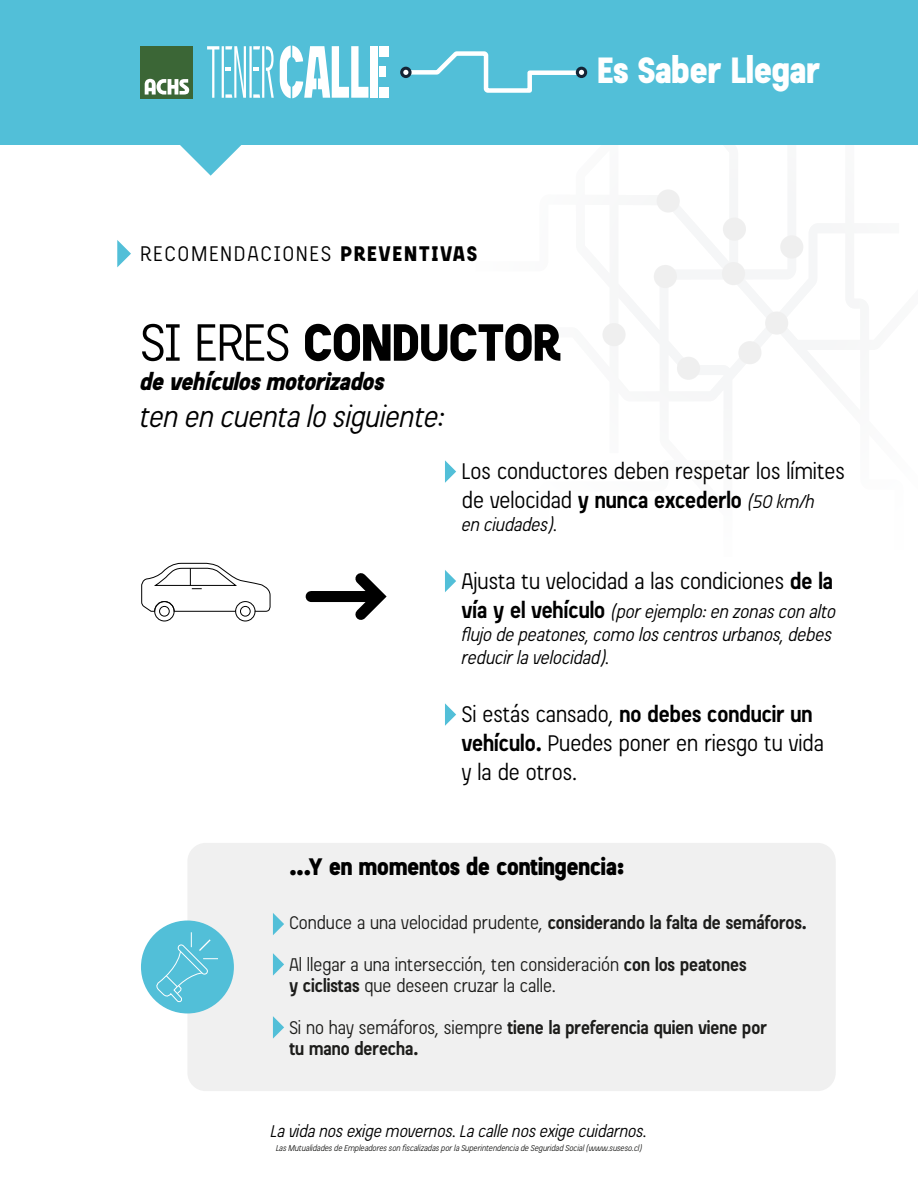
<style>
.page{position:relative;width:918px;height:1188px;background:#fff}
.page>*{position:absolute;margin:0;border:0;box-sizing:border-box;transform-origin:0 0}
.t1{font:900 55.8px "Beauchef";color:#000}
.t2{font:900 39px "Beauchef";color:#fff}
.t3{font:italic 31.5px "Beauchef";color:#000}
.t4{font:900 25.5px "Beauchef";color:#000}
.t5{font:italic 900 25.2px "Beauchef";letter-spacing:.005em;color:#000}
.t6{font:24px/28.8px "Beauchef";color:#000}
.t7{font:22.5px "Beauchef";letter-spacing:.1em;color:#000}
.t8{font:19.5px/42px "Beauchef";color:#1d1d1b}
.t9{font:italic 19.5px/23.4px "Beauchef";letter-spacing:.005em;color:#000}
.t10{font:700 19.5px "Beauchef";color:#1d1d1b}
.t11{font:italic 18px "Beauchef";letter-spacing:.005em;color:#000}
.t12{font:italic 9px "Beauchef";color:#1d1d1b}
.s1{font-weight:900}
.s2{font-weight:400}
.s3{font-weight:700}
.s4{font-style:italic;font-size:19.5px}
.s5{font-weight:700;font-style:normal;font-size:24px}
</style>
<div class="page">
<div style="left:722px;top:262px;width:23px;height:23px;background:#efefef;border-radius:50%"></div>
<div style="left:780px;top:235px;width:23px;height:24px;background:#efefef;border-radius:50%"></div>
<div style="left:602px;top:323px;width:24px;height:23px;background:#efefef;border-radius:50%"></div>
<div style="left:654px;top:265px;width:23px;height:23px;background:#efefef;border-radius:50%"></div>
<div style="left:765px;top:311px;width:23px;height:24px;background:#efefef;border-radius:50%"></div>
<div style="left:738px;top:341px;width:24px;height:23px;background:#efefef;border-radius:50%"></div>
<div style="left:723px;top:218px;width:23px;height:23px;background:#efefef;border-radius:50%"></div>
<div style="left:677px;top:357px;width:23px;height:23px;background:#efefef;border-radius:50%"></div>
<div style="left:657px;top:189px;width:23px;height:24px;background:#efefef;border-radius:50%"></div>
<div style="left:187px;top:843px;width:649px;height:248px;background:#f0f0f0;border-radius:18px"></div>
<div style="left:141px;top:921px;width:93px;height:92px;background:#52bfd8;border-radius:50%"></div>
<svg style="left:155px;top:932px;width:63px;height:71px"></svg>
<div style="left:0;top:0;width:918px;height:144px;background:#52bfd8"></div>
<svg style="left:179px;top:144px;width:63px;height:32px"></svg>
<svg style="left:273px;top:913px;width:11px;height:22px"></svg>
<svg style="left:273px;top:953px;width:11px;height:23px"></svg>
<svg style="left:273px;top:1016px;width:11px;height:23px"></svg>
<svg style="left:445px;top:460px;width:11px;height:23px"></svg>
<svg style="left:445px;top:570px;width:11px;height:22px"></svg>
<svg style="left:445px;top:703px;width:11px;height:23px"></svg>
<svg style="left:141px;top:563px;width:130px;height:59px"></svg>
<div style="left:159px;top:606px;width:11px;height:11px;border:1px solid #000;border-radius:50%"></div>
<div style="left:240px;top:606px;width:11px;height:11px;border:1px solid #000;border-radius:50%"></div>
<svg style="left:117px;top:240px;width:14px;height:27px"></svg>
<div style="left:311px;top:591px;width:67px;height:11px;background:#000"></div>
<svg style="left:355px;top:573px;width:32px;height:47px"></svg>
<div style="left:141px;top:46px;width:52px;height:53px;background:#3b6636"></div>
<svg style="left:145px;top:79px;width:44px;height:16px"></svg>
<div style="left:380px;top:46px;width:9px;height:11px;background:#fff"></div>
<div style="left:380px;top:66px;width:6px;height:11px;background:#fff"></div>
<div style="left:371px;top:46px;width:7px;height:52px;background:#fff"></div>
<svg style="left:280px;top:46px;width:88px;height:52px"></svg>
<div style="left:380px;top:87px;width:9px;height:11px;background:#fff"></div>
<svg style="left:207px;top:46px;width:67px;height:52px"></svg>
<div style="left:576px;top:67px;width:11px;height:11px;background:#152435;border-radius:50%"></div>
<svg style="left:400px;top:51px;width:185px;height:42px"></svg>
<h2 class="t2" style="left:597px;top:45px;width:224px">Es Saber Llegar</h2>
<p class="t7" style="left:141px;top:241px;width:338px">RECOMENDACIONES <span class="s1">PREVENTIVAS</span></p>
<h1 class="t1" style="left:141px;top:307px;width:421px"><span class="s2">SI ERES</span> CONDUCTOR</h1>
<p class="t5" style="left:141px;top:367px;width:245px">de vehículos motorizados</p>
<h3 class="t3" style="left:140px;top:398px;width:306px">ten en cuenta lo siguiente:</h3>
<p class="t6" style="left:462px;top:457px;width:384px">Los conductores deben respetar los límites de velocidad <span class="s3">y nunca excederlo</span> <span class="s4">(50 km/h</span></p>
<p class="t9" style="left:462px;top:513px;width:97px">en ciudades).</p>
<p class="t6" style="left:462px;top:566px;width:373px">Ajusta tu velocidad a las condiciones <span class="s3">de la</span></p>
<p class="t9" style="left:462px;top:599px;width:376px"><span class="s5">vía y el vehículo</span> (por ejemplo: en zonas con alto flujo de peatones, como los centros urbanos, debes reducir la velocidad).</p>
<p class="t6" style="left:462px;top:700px;width:363px">Si estás cansado, <span class="s3">no debes conducir un vehículo.</span> Puedes poner en riesgo tu vida y la de otros.</p>
<h3 class="t4" style="left:289px;top:850px;width:336px">...Y en momentos de contingencia:</h3>
<p class="t8" style="left:289px;top:901px;width:519px">Conduce a una velocidad prudente, <span class="s3">considerando la falta de semáforos.<br></span>Al llegar a una intersección, ten consideración <span class="s3">con los peatones</span></p>
<p class="t8" style="left:289px;top:964px;width:479px"><span class="s3">y ciclistas</span> que deseen cruzar la calle.<br>Si no hay semáforos, siempre <span class="s3">tiene la preferencia quien viene por</span></p>
<p class="t10" style="left:289px;top:1036px;width:131px">tu mano derecha.</p>
<p class="t11" style="left:271px;top:1121px;width:378px">La vida nos exige movernos. La calle nos exige cuidarnos.</p>
<p class="t12" style="left:276px;top:1143px;width:367px">Las Mutualidades de Empleadores son fiscalizadas por la Superintendencia de Seguridad Social (www.suseso.cl)</p>
</div>
